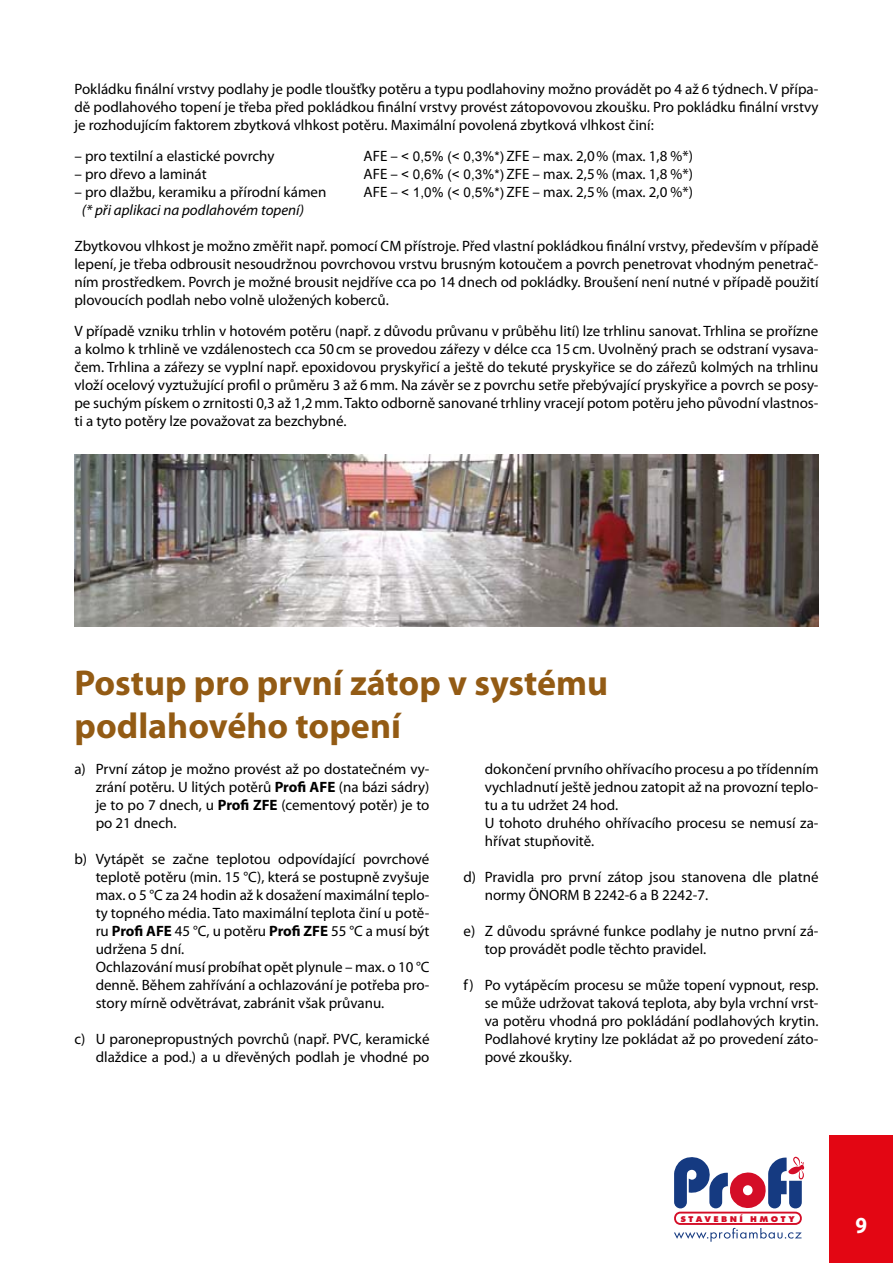
<style>
.page{position:relative;width:893px;height:1263px;background:#fff}
.page>*{position:absolute;margin:0;border:0;box-sizing:border-box;transform-origin:0 0}
._1_titulek_na_stranc{font:700 36px/43.2px "Myriad Pro";color:#935b14}
.t1{font:700 23.1px "Myriad Pro";color:#fff;scale:.91 1}
._4_text{font:15px/18px "Myriad Pro";color:#000;text-align:justify}
._4_text-2{font:italic 15px "Myriad Pro";color:#000}
.t2{font:800 8.7px "Futura TCE";letter-spacing:.265em;color:#d40d27;scale:1.06 1}
.s1{font-family:"Arial";font-size:13.5px}
.s2{font-weight:700}
</style>
<div class="page">
<img style="left:74px;top:455px;width:745px;height:171px">
<div style="left:829px;top:1135px;width:64px;height:128px;background:#e30613"></div>
<svg style="left:674px;top:1156px;width:130px;height:86px"></svg>
<p class="_4_text" style="left:74px;top:80px;width:746px">Pokládku finální vrstvy podlahy je podle tloušťky potěru a typu podlahoviny možno provádět po 4 až 6 týdnech. V přípa&shy;dě podlahového topení je třeba před pokládkou finální vrstvy provést zátopovovou zkoušku. Pro pokládku finální vrstvy je rozhodujícím faktorem zbytková vlhkost potěru. Maximální povolená zbytková vlhkost činí:</p>
<p class="_4_text" style="left:74px;top:147px;width:202px">– pro textilní a elastické povrchy</p>
<p class="_4_text" style="left:364px;top:147px;width:331px">AFE – <span class="s1">&lt; 0,5% (&lt; 0,3%*)</span> ZFE – max. 2,0% (max. 1,8 %*)</p>
<p class="_4_text" style="left:74px;top:165px;width:134px">– pro dřevo a laminát</p>
<p class="_4_text" style="left:364px;top:165px;width:331px">AFE – <span class="s1">&lt; 0,6% (&lt; 0,3%*)</span> ZFE – max. 2,5% (max. 1,8 %*)</p>
<p class="_4_text" style="left:74px;top:183px;width:253px">– pro dlažbu, keramiku a přírodní kámen</p>
<p class="_4_text" style="left:364px;top:183px;width:331px">AFE – <span class="s1">&lt; 1,0% (&lt; 0,5%*)</span> ZFE – max. 2,5% (max. 2,0 %*)</p>
<p class="_4_text-2" style="left:82px;top:201px;width:224px">(* při aplikaci na podlahovém topení)</p>
<p class="_4_text" style="left:74px;top:237px;width:746px">Zbytkovou vlhkost je možno změřit např. pomocí CM přístroje. Před vlastní pokládkou finální vrstvy, především v případě lepení, je třeba odbrousit nesoudržnou povrchovou vrstvu brusným kotoučem a povrch penetrovat vhodným penetrač&shy;ním prostředkem. Povrch je možné brousit nejdříve cca po 14 dnech od pokládky. Broušení není nutné v případě použití plovoucích podlah nebo volně uložených koberců.</p>
<p class="_4_text" style="left:74px;top:321px;width:746px">V případě vzniku trhlin v hotovém potěru (např. z důvodu průvanu v průběhu lití) lze trhlinu sanovat. Trhlina se prořízne a kolmo k trhlině ve vzdálenostech cca 50cm se provedou zářezy v délce cca 15cm. Uvolněný prach se odstraní vysava&shy;čem. Trhlina a zářezy se vyplní např. epoxidovou pryskyřicí a ještě do tekuté pryskyřice se do zářezů kolmých na trhlinu vloží ocelový vyztužující profil o průměru 3 až 6mm. Na závěr se z povrchu setře přebývající pryskyřice a povrch se posy&shy;pe suchým pískem o zrnitosti 0,3 až 1,2mm. Takto odborně sanované trhliny vracejí potom potěru jeho původní vlastnos&shy;ti a tyto potěry lze považovat za bezchybné.</p>
<p class="_1_titulek_na_stranc" style="left:74px;top:660px;width:535px">Postup pro první zátop v systému podlahového topení</p>
<p class="_4_text" style="left:96px;top:760px;width:335px;text-indent:-21px">a) První zátop je možno provést až po dostatečném vy&shy;zrání potěru. U litých potěrů <span class="s2">Profi AFE</span> (na bázi sádry) je to po 7 dnech, u <span class="s2">Profi ZFE</span> (cementový potěr) je to po 21 dnech.</p>
<p class="_4_text" style="left:96px;top:850px;width:335px;text-indent:-21px">b) Vytápět se začne teplotou odpovídající povrchové teplotě potěru (min. 15 °C), která se postupně zvyšuje max. o 5 °C za 24 hodin až k dosažení maximální teplo&shy;ty topného média. Tato maximální teplota činí u potě&shy;ru <span class="s2">Profi AFE</span> 45 °C, u potěru <span class="s2">Profi ZFE</span> 55 °C a musí být udržena 5 dní.</p>
<p class="_4_text" style="left:96px;top:958px;width:335px">Ochlazování musí probíhat opět plynule – max. o 10 °C denně. Během zahřívání a ochlazování je potřeba pro&shy;story mírně odvětrávat, zabránit však průvanu.</p>
<p class="_4_text" style="left:74px;top:1030px;width:357px;text-align:right">c) U paronepropustných povrchů (např. PVC, keramické dlaždice a pod.) a u dřevěných podlah je vhodné po</p>
<p class="_4_text" style="left:485px;top:760px;width:335px">dokončení prvního ohřívacího procesu a po třídenním vychladnutí ještě jednou zatopit až na provozní teplo&shy;tu a tu udržet 24 hod.</p>
<p class="_4_text" style="left:485px;top:814px;width:335px">U tohoto druhého ohřívacího procesu se nemusí za&shy;hřívat stupňovitě.</p>
<p class="_4_text" style="left:485px;top:868px;width:335px;text-indent:-21px">d) Pravidla pro první zátop jsou stanovena dle platné normy ÖNORM B 2242-6 a B 2242-7.</p>
<p class="_4_text" style="left:485px;top:922px;width:335px;text-indent:-21px">e) Z důvodu správné funkce podlahy je nutno první zá&shy;top provádět podle těchto pravidel.</p>
<p class="_4_text" style="left:485px;top:976px;width:335px;text-indent:-21px">f) Po vytápěcím procesu se může topení vypnout, resp. se může udržovat taková teplota, aby byla vrchní vrst&shy;va potěru vhodná pro pokládání podlahových krytin.<br>Podlahové krytiny lze pokládat až po provedení záto&shy;pové zkoušky.</p>
<p class="t2" style="left:680px;top:1213px;width:109px">STAVEBNÍ HMOTY</p>
<p class="t1" style="left:855px;top:1210px;width:14px">9</p>
</div>
